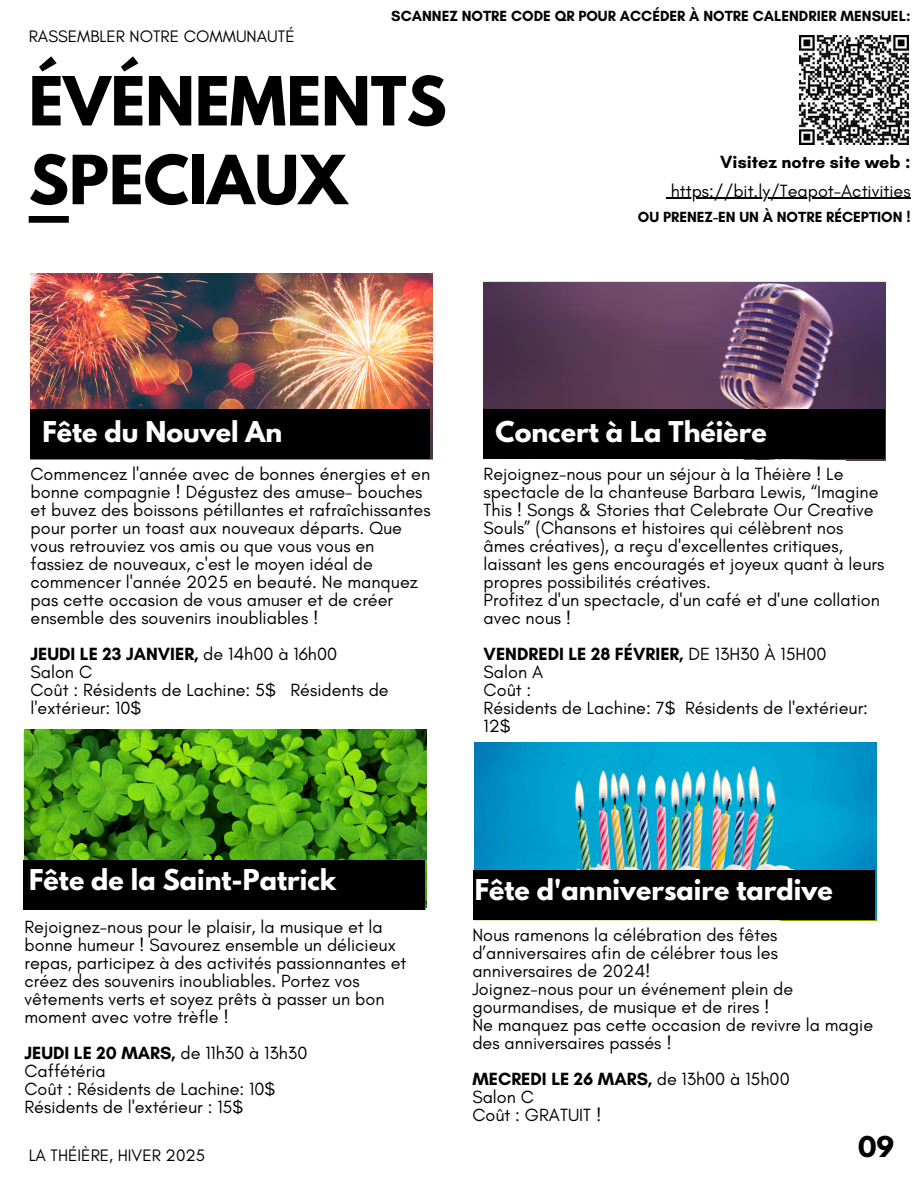
<style>
.page{position:relative;width:918px;height:1188px;background:#fff}
.page>*{position:absolute;margin:0;border:0;box-sizing:border-box;transform-origin:0 0}
.t1{font:700 60px/78.8px "League Spartan";color:#000}
.t2{font:700 25.35px "League Spartan";color:#fff}
.t3{font:700 25.35px "League Spartan";color:#000}
.t4{font:18px/18px "Glacial Indifference";color:#000}
.t5{font:700 18px "Glacial Indifference";color:#000}
.t6{font:16.95px "Glacial Indifference";color:#000}
.t7{font:700 15px "Glacial Indifference";color:#000}
.s1{font-weight:700}
</style>
<div class="page">
<hr style="left:671px;top:198px;width:240px;height:1px;background:#000">
<img style="left:799px;top:35px;width:109px;height:109px">
<div style="left:29px;top:216px;width:40px;height:7px;background:#000"></div>
<img style="left:475px;top:742px;width:401px;height:178px">
<img style="left:31px;top:274px;width:401px;height:184px">
<div style="left:31px;top:409px;width:399px;height:50px;background:#000"></div>
<div style="left:473px;top:870px;width:402px;height:50px;background:#000"></div>
<img style="left:484px;top:283px;width:401px;height:177px">
<div style="left:484px;top:409px;width:401px;height:50px;background:#000"></div>
<img style="left:25px;top:730px;width:401px;height:177px">
<div style="left:23px;top:860px;width:402px;height:50px;background:#000"></div>
<svg style="left:474px;top:920px;width:403px;height:1px"></svg>
<p class="t6" style="left:29px;top:26px;width:268px">RASSEMBLER NOTRE COMMUNAUTÉ</p>
<p class="t7" style="left:391px;top:7px;width:521px">SCANNEZ NOTRE CODE QR POUR ACCÉDER À NOTRE CALENDRIER MENSUEL:</p>
<p class="t1" style="left:29px;top:70px;width:420px">ÉVÉNEMENTS<br>SPECIAUX</p>
<p class="t5" style="left:720px;top:151px;width:192px">Visitez notre site web :</p>
<h3 class="t4" style="left:671px;top:181px;width:241px">https://bit.ly/Teapot-Activities</h3>
<h3 class="t7" style="left:638px;top:208px;width:274px">OU PRENEZ-EN UN À NOTRE RÉCEPTION !</h3>
<p class="t2" style="left:42px;top:419px;width:241px">Fête du Nouvel An</p>
<p class="t4" style="left:31px;top:465px;width:402px">Commencez l'année avec de bonnes énergies et en bonne compagnie ! Dégustez des amuse- bouches et buvez des boissons pétillantes et rafraîchissantes pour porter un toast aux nouveaux départs. Que vous retrouviez vos amis ou que vous vous en fassiez de nouveaux, c'est le moyen idéal de commencer l'année 2025 en beauté. Ne manquez pas cette occasion de vous amuser et de créer ensemble des souvenirs inoubliables !</p>
<p class="t4" style="left:31px;top:645px;width:360px"><span class="s1">JEUDI LE 23 JANVIER,</span> de 14h00 à 16h00<br>Salon C<br>Coût : Résidents de Lachine: 5$ Résidents de l'extérieur: 10$</p>
<h4 class="t2" style="left:496px;top:419px;width:273px">Concert à La Théière</h4>
<p class="t4" style="left:484px;top:465px;width:402px">Rejoignez-nous pour un séjour à la Théière ! Le spectacle de la chanteuse Barbara Lewis, “Imagine This ! Songs &amp; Stories that Celebrate Our Creative Souls” (Chansons et histoires qui célèbrent nos âmes créatives), a reçu d'excellentes critiques, laissant les gens encouragés et joyeux quant à leurs propres possibilités créatives.<br>Profitez d'un spectacle, d'un café et d'une collation avec nous !</p>
<p class="t4" style="left:484px;top:645px;width:386px"><span class="s1">VENDREDI LE 28 FÉVRIER,</span> DE 13H30 À 15H00<br>Salon A<br>Coût :<br>Résidents de Lachine: 7$ Résidents de l'extérieur:<br>12$</p>
<h4 class="t2" style="left:29px;top:868px;width:309px">Fête de la Saint-Patrick</h4>
<h4 class="t4" style="left:25px;top:917px;width:383px">Rejoignez-nous pour le plaisir, la musique et la bonne humeur ! Savourez ensemble un délicieux repas, participez à des activités passionnantes et créez des souvenirs inoubliables. Portez vos vêtements verts et soyez prêts à passer un bon moment avec votre trèfle !</h4>
<h3 class="t4" style="left:25px;top:1043px;width:284px"><span class="s1">JEUDI LE 20 MARS,</span> de 11h30 à 13h30<br>Caffétéria<br>Coût : Résidents de Lachine: 10$<br>Résidents de l'extérieur : 15$</h3>
<p class="t6" style="left:29px;top:1145px;width:178px">LA THÉIÈRE, HIVER 2025</p>
<h2 class="t2" style="left:475px;top:878px;width:360px">Fête d'anniversaire tardive</h2>
<h2 class="t4" style="left:472px;top:925px;width:402px">Nous ramenons la célébration des fêtes d’anniversaires afin de célébrer tous les anniversaires de 2024!<br>Joignez-nous pour un événement plein de gourmandises, de musique et de rires !<br>Ne manquez pas cette occasion de revivre la magie des anniversaires passés !</h2>
<h4 class="t4" style="left:472px;top:1069px;width:319px"><span class="s1">MECREDI LE 26 MARS,</span> de 13h00 à 15h00<br>Salon C<br>Coût : GRATUIT !</h4>
<h1 class="t3" style="left:858px;top:1134px;width:37px">09</h1>
</div>
